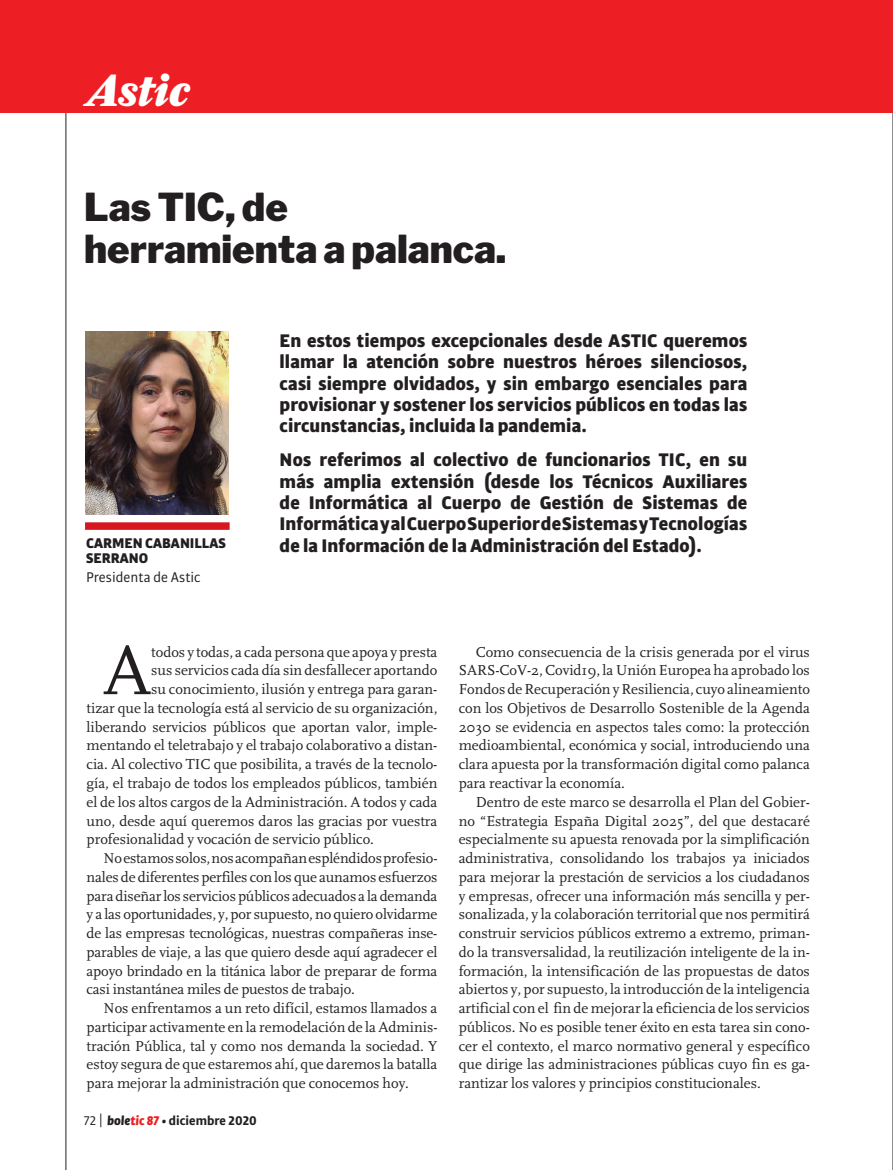
<style>
.page{position:relative;width:893px;height:1170px;background:#fff}
.page>*{position:absolute;margin:0;border:0;box-sizing:border-box;transform-origin:0 0}
.t1{font:71.85px "FF Scala";color:#231f20}
.t2{font:45px "Farnham Display Black Ital OSF";color:#fff}
.t3{font:900 38.25px/41.2px "Libre Franklin";color:#231f20}
.t4{font:900 19.5px/21.3px "Bulo";letter-spacing:.005em;color:#231f20;text-align:justify}
.t5{font:15px/18.8px "FF Scala";color:#231f20;text-align:justify}
.t6{font:900 15px/15px "Bulo";color:#231f20}
.t7{font:15px "Bulo";color:#231f20}
.t8{font:700 13.5px "Bulo";color:#231f20}
.s1{font-weight:400}
.s2{font-family:"Libre Franklin";font-weight:400}
.s3{font-weight:900;font-style:italic}
.s4{font-weight:900;font-style:italic;color:#ee1f24}
</style>
<div class="page">
<hr style="left:66px;top:0;width:1px;height:1169px;background:#231f20">
<hr style="left:892px;top:0;width:1px;height:1169px;background:#231f20">
<div style="left:0;top:0;width:893px;height:112px;background:#ee1f24"></div>
<div style="left:85px;top:522px;width:145px;height:8px;background:#d7171f"></div>
<img style="left:86px;top:331px;width:143px;height:183px">
<h2 class="t2" style="left:85px;top:63px;width:107px">Astic</h2>
<h3 class="t3" style="left:84px;top:187px;width:424px">Las TIC, de herramienta a palanca.</h3>
<p class="t6" style="left:86px;top:535px;width:141px">Carmen Cabanillas<br>Serrano</p>
<p class="t7" style="left:86px;top:568px;width:116px">Presidenta de Astic</p>
<p class="t4" style="left:280px;top:329px;width:469px">En estos tiempos excepcionales desde ASTIC queremos llamar la atención sobre nuestros héroes silenciosos, casi siempre olvidados, y sin embargo esenciales para provisionar y sostener los servicios públicos en todas las circunstancias, incluida la pandemia.</p>
<p class="t4" style="left:280px;top:448px;width:469px">Nos referimos al colectivo de funcionarios TIC, en su más amplia extensión (desde los Técnicos Auxiliares de Informática al Cuerpo de Gestión de Sistemas de Informática y al Cuerpo Superior de Sistemas y Tecnologías de la Información de la Administración del Estado).</p>
<h1 class="t1" style="left:103px;top:631px;width:50px">A</h1>
<p class="t5" style="left:151px;top:642px;width:288px">todos y todas, a cada persona que apoya y presta</p>
<p class="t5" style="left:151px;top:661px;width:288px">sus servicios cada día sin desfallecer aportando</p>
<p class="t5" style="left:151px;top:680px;width:288px">su conocimiento, ilusión y entrega para garan-</p>
<p class="t5" style="left:87px;top:699px;width:352px">tizar que la tecnología está al servicio de su organización,</p>
<p class="t5" style="left:87px;top:717px;width:352px">liberando servicios públicos que aportan valor, imple-</p>
<p class="t5" style="left:87px;top:736px;width:352px">mentando el teletrabajo y el trabajo colaborativo a distan-</p>
<p class="t5" style="left:87px;top:755px;width:352px">cia. Al colectivo TIC que posibilita, a través de la tecnolo-</p>
<p class="t5" style="left:87px;top:774px;width:352px">gía, el trabajo de todos los empleados públicos, también</p>
<p class="t5" style="left:87px;top:792px;width:352px">el de los altos cargos de la Administración. A todos y cada</p>
<p class="t5" style="left:87px;top:811px;width:352px">uno, desde aquí queremos daros las gracias por vuestra</p>
<p class="t5" style="left:87px;top:830px;width:289px">profesionalidad y vocación de servicio público.</p>
<p class="t5" style="left:104px;top:849px;width:335px">No estamos solos, nos acompañan espléndidos profesio-</p>
<p class="t5" style="left:87px;top:867px;width:352px">nales de diferentes perfiles con los que aunamos esfuerzos</p>
<p class="t5" style="left:87px;top:886px;width:352px">para diseñar los servicios públicos adecuados a la demanda</p>
<p class="t5" style="left:87px;top:905px;width:352px">y a las oportunidades, y, por supuesto, no quiero olvidarme</p>
<p class="t5" style="left:87px;top:924px;width:352px">de las empresas tecnológicas, nuestras compañeras inse-</p>
<p class="t5" style="left:87px;top:942px;width:352px">parables de viaje, a las que quiero desde aquí agradecer el</p>
<p class="t5" style="left:87px;top:961px;width:352px">apoyo brindado en la titánica labor de preparar de forma</p>
<p class="t5" style="left:87px;top:980px;width:270px">casi instantánea miles de puestos de trabajo.</p>
<p class="t5" style="left:104px;top:999px;width:335px">Nos enfrentamos a un reto difícil, estamos llamados a</p>
<p class="t5" style="left:87px;top:1017px;width:352px">participar activamente en la remodelación de la Adminis-</p>
<p class="t5" style="left:87px;top:1036px;width:352px">tración Pública, tal y como nos demanda la sociedad. Y</p>
<p class="t5" style="left:87px;top:1055px;width:352px">estoy segura de que estaremos ahí, que daremos la batalla</p>
<p class="t5" style="left:87px;top:1074px;width:324px">para mejorar la administración que conocemos hoy.</p>
<p class="t8" style="left:84px;top:1111px;width:174px"><span class="s1">72</span> <span class="s2">|</span> <span class="s3">bole</span><span class="s4">tic 87</span> <span class="s3">•</span> diciembre 2020</p>
<p class="t5" style="left:459px;top:642px;width:353px;text-indent:17px">Como consecuencia de la crisis generada por el virus SARS-CoV-2, Covid19, la Unión Europea ha aprobado los Fondos de Recuperación y Resiliencia, cuyo alineamiento con los Objetivos de Desarrollo Sostenible de la Agenda 2030 se evidencia en aspectos tales como: la protección medioambiental, económica y social, introduciendo una clara apuesta por la transformación digital como palanca para reactivar la economía.</p>
<p class="t5" style="left:459px;top:792px;width:353px;text-indent:17px">Dentro de este marco se desarrolla el Plan del Gobier&shy;no “Estrategia España Digital 2025”, del que destacaré especialmente su apuesta renovada por la simplificación administrativa, consolidando los trabajos ya iniciados para mejorar la prestación de servicios a los ciudadanos y empresas, ofrecer una información más sencilla y per&shy;sonalizada, y la colaboración territorial que nos permitirá construir servicios públicos extremo a extremo, priman&shy;do la transversalidad, la reutilización inteligente de la in&shy;formación, la intensificación de las propuestas de datos abiertos y, por supuesto, la introducción de la inteligencia artificial con el fin de mejorar la eficiencia de los servicios públicos. No es posible tener éxito en esta tarea sin cono&shy;cer el contexto, el marco normativo general y específico que dirige las administraciones públicas cuyo fin es ga&shy;rantizar los valores y principios constitucionales.</p>
</div>
